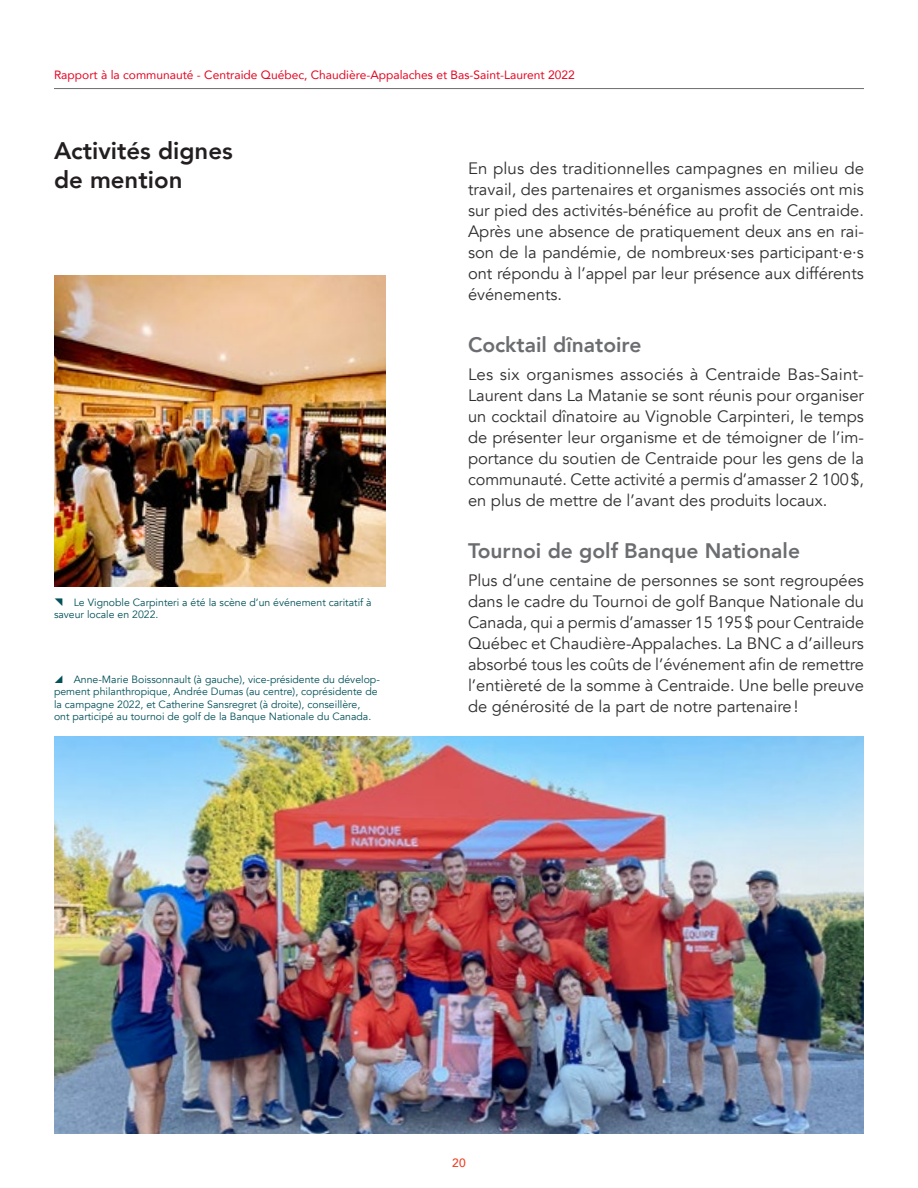
<style>
.page{position:relative;width:918px;height:1188px;background:#fff}
.page>*{position:absolute;margin:0;border:0;box-sizing:border-box;transform-origin:0 0}
.t1{font:800 24px/28.8px "Avenir";color:#231f20}
.t2{font:800 21px "Avenir";color:#6c6d70}
.t3{font:16.5px/21px "Avenir";color:#312f30;text-align:justify}
.t4{font:12px "Avenir";color:#e40521}
.t5{font:500 12px "Avenir";color:#ef3e22}
.t6{font:10.5px/12.6px "Avenir";color:#025159}
</style>
<div class="page">
<hr style="left:54px;top:88px;width:810px;height:1px;background:#6c6d70">
<img style="left:54px;top:276px;width:331px;height:310px">
<img style="left:54px;top:737px;width:810px;height:397px">
<p class="t4" style="left:54px;top:65px;width:522px">Rapport à la communauté - Centraide Québec, Chaudière-Appalaches et Bas-Saint-Laurent 2022</p>
<h1 class="t1" style="left:54px;top:136px;width:180px">Activités dignes de mention</h1>
<p class="t6" style="left:54px;top:596px;width:319px;text-indent:20px">Le Vignoble Carpinteri a été la scène d’un événement caritatif à saveur locale en 2022.</p>
<p class="t6" style="left:54px;top:673px;width:327px;text-indent:20px">Anne-Marie Boissonnault (à gauche), vice-présidente du dévelop&shy;pement philanthropique, Andrée Dumas (au centre), coprésidente de la campagne 2022, et Catherine Sansregret (à droite), conseillère,<br>ont participé au tournoi de golf de la Banque Nationale du Canada.</p>
<p class="t3" style="left:468px;top:158px;width:398px">En plus des traditionnelles campagnes en milieu de travail, des partenaires et organismes associés ont mis sur pied des activités-bénéfice au profit de Centraide.<br>Après une absence de pratiquement deux ans en rai&shy;son de la pandémie, de nombreux·ses participant·e·s ont répondu à l’appel par leur présence aux différents événements.</p>
<p class="t2" style="left:468px;top:329px;width:175px">Cocktail dînatoire</p>
<p class="t3" style="left:468px;top:364px;width:398px">Les six organismes associés à Centraide Bas-Saint-Laurent dans La Matanie se sont réunis pour organiser un cocktail dînatoire au Vignoble Carpinteri, le temps de présenter leur organisme et de témoigner de l’im&shy;portance du soutien de Centraide pour les gens de la communauté. Cette activité a permis d’amasser 2 100$, en plus de mettre de l’avant des produits locaux.</p>
<p class="t2" style="left:468px;top:535px;width:334px">Tournoi de golf Banque Nationale</p>
<p class="t3" style="left:468px;top:570px;width:398px">Plus d’une centaine de personnes se sont regroupées dans le cadre du Tournoi de golf Banque Nationale du Canada, qui a permis d’amasser 15 195$ pour Centraide Québec et Chaudière-Appalaches. La BNC a d’ailleurs absorbé tous les coûts de l’événement afin de remettre l’entièreté de la somme à Centraide. Une belle preuve de générosité de la part de notre partenaire!</p>
<p class="t5" style="left:452px;top:1152px;width:15px">20</p>
</div>
